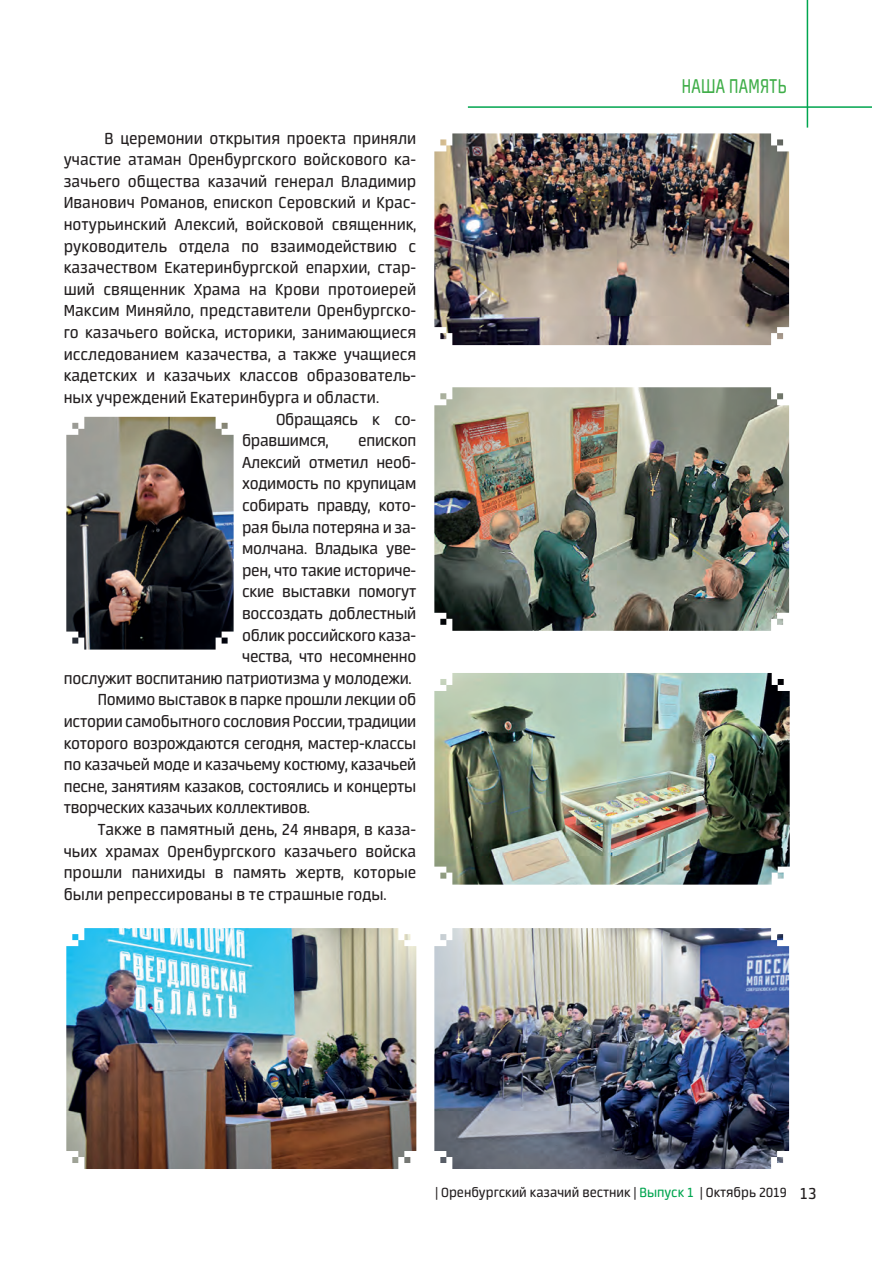
<style>
.page{position:relative;width:872px;height:1276px;background:#fff}
.page>*{position:absolute;margin:0;border:0;box-sizing:border-box;transform-origin:0 0}
.t1{font:22.5px "Neuron";letter-spacing:.02em;color:#40ae49;scale:.8 1}
.овко_абзац{font:18px/21.6px "Neuron";letter-spacing:-.015em;color:#231f20;text-align:justify}
.t2{font:15px "Neuron";color:#231f20}
.s1{color:#00a54f}
.s2{font-size:18px}
</style>
<div class="page">
<hr style="left:806px;top:0;width:2px;height:128px;background:#00a54f">
<hr style="left:468px;top:106px;width:404px;height:2px;background:#00a54f">
<img style="left:66px;top:928px;width:350px;height:241px">
<img style="left:434px;top:133px;width:355px;height:212px">
<img style="left:434px;top:387px;width:355px;height:244px">
<img style="left:434px;top:673px;width:355px;height:211px">
<img style="left:66px;top:417px;width:168px;height:232px">
<img style="left:434px;top:928px;width:355px;height:241px">
<p class="овко_абзац" style="left:64px;top:127px;width:354px;text-indent:41px">В церемонии открытия проекта приняли участие атаман Оренбургского войскового ка&shy;зачьего общества казачий генерал Владимир Иванович Романов, епископ Серовский и Крас&shy;нотурьинский Алексий, войсковой священник, руководитель отдела по взаимодействию с казачеством Екатеринбургской епархии, стар&shy;ший священник Храма на Крови протоиерей Максим Миняйло, представители Оренбургско&shy;го казачьего войска, историки, занимающиеся исследованием казачества, а также учащиеся кадетских и казачьих классов образователь&shy;ных учреждений Екатеринбурга и области.</p>
<p class="овко_абзац" style="left:242px;top:408px;width:176px;text-indent:34px">Обращаясь к со&shy;бравшимся,</p>
<p class="овко_абзац" style="left:64px;top:430px;width:354px;text-align:right">епископ<br>Алексий отметил необ-<br>ходимость по крупицам<br>собирать правду, кото-<br>рая была потеряна и за-<br>молчана. Владыка уве-<br>рен, что такие историче-<br>ские выставки помогут<br>воссоздать доблестный<br>облик российского каза-<br>чества, что несомненно<br>послужит воспитанию патриотизма у молодежи.</p>
<p class="овко_абзац" style="left:64px;top:689px;width:354px;text-indent:34px">Помимо выставок в парке прошли лекции об истории самобытного сословия России, традиции которого возрождаются сегодня, мастер-классы по казачьей моде и казачьему костюму, казачьей песне, занятиям казаков, состоялись и концерты творческих казачьих коллективов.</p>
<p class="овко_абзац" style="left:64px;top:818px;width:354px;text-indent:34px">Также в памятный день, 24 января, в каза&shy;чьих храмах Оренбургского казачьего войска прошли панихиды в память жертв, которые были репрессированы в те страшные годы.</p>
<p class="t1" style="left:681px;top:73px;width:133px">НАША ПАМЯТЬ</p>
<p class="t2" style="left:435px;top:1184px;width:382px">| Оренбургский казачий вестник | <span class="s1">Выпуск 1</span> | Октябрь 2019 <span class="s2">13</span></p>
</div>
